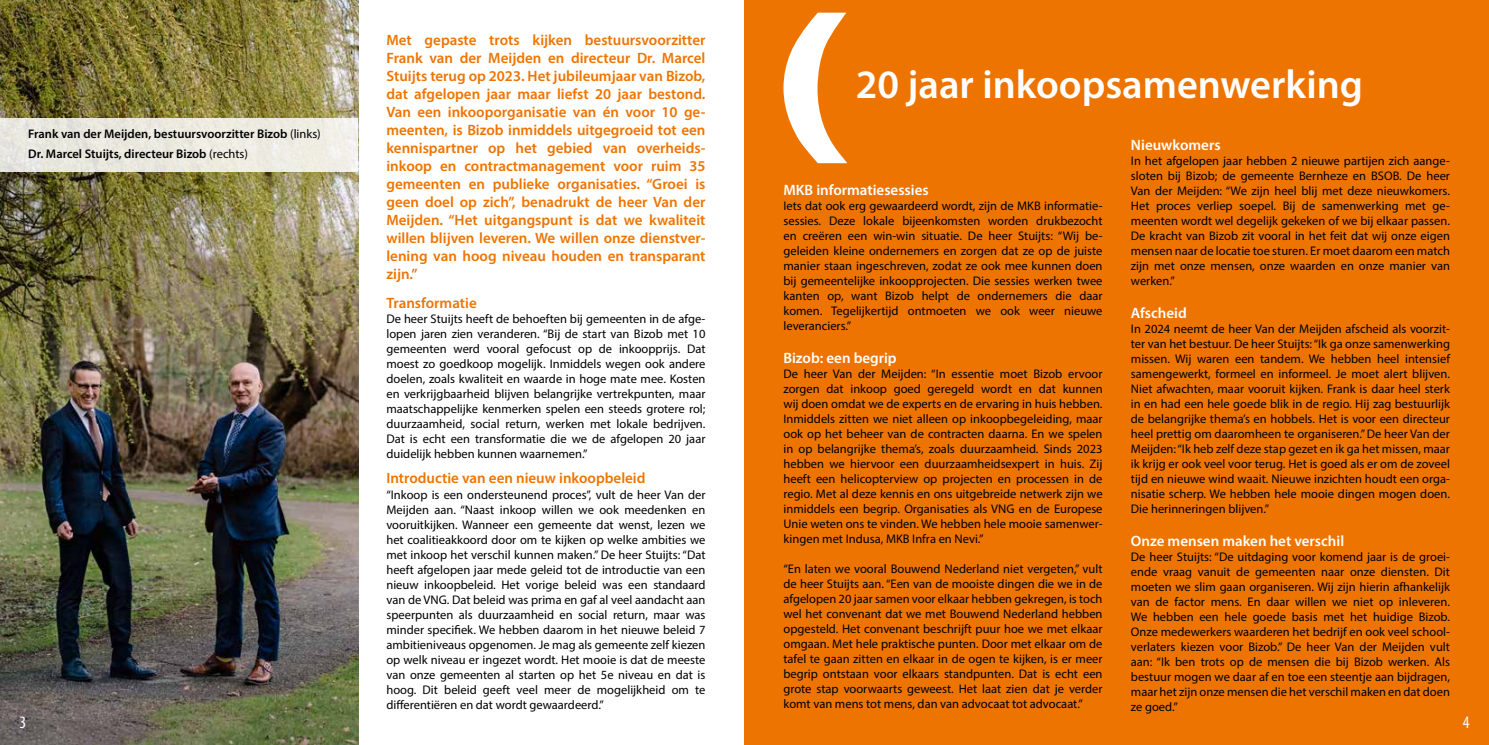
<style>
.page{position:relative;width:1489px;height:745px;background:#fff}
.page>*{position:absolute;margin:0;border:0;box-sizing:border-box;transform-origin:0 0}
.t1{font:600 40.38px "Myriad Pro";color:#fff}
.t2{font:condensed 17.5px "Myriad Pro";color:#fff}
.t3{font:600 15px/18px "Myriad Pro";color:#ee7402;text-align:justify}
.t4{font:600 15px "Myriad Pro";color:#fff}
.t5{font:12.5px/15px "Myriad Pro";color:#000;text-align:justify}
.t6{font:600 12.5px/20px "Myriad Pro";color:#000}
.s1{font-weight:400}
</style>
<div class="page">
<div style="left:744px;top:0;width:744px;height:744px;background:#ee7402"></div>
<img style="left:0;top:0;width:358px;height:744px">
<div style="left:0;top:118px;width:358px;height:53px;background:#ecebe1"></div>
<svg style="left:783px;top:13px;width:64px;height:150px"></svg>
<p class="t3" style="left:386px;top:30px;width:320px">Met gepaste trots kijken bestuursvoorzitter Frank van der Meijden en directeur Dr. Marcel Stuijts terug op 2023. Het jubileumjaar van Bizob, dat afgelopen jaar maar liefst 20 jaar bestond.<br>Van een inkooporganisatie van én voor 10 ge&shy;meenten, is Bizob inmiddels uitgegroeid tot een kennispartner op het gebied van overheids&shy;inkoop en contractmanagement voor ruim 35 gemeenten en publieke organisaties. “Groei is geen doel op zich”, benadrukt de heer Van der Meijden. “Het uitgangspunt is dat we kwaliteit willen blijven leveren. We willen onze dienstver&shy;lening van hoog niveau houden en transparant zijn.”</p>
<p class="t3" style="left:386px;top:293px;width:92px">Transformatie</p>
<p class="t5" style="left:386px;top:311px;width:320px">De heer Stuijts heeft de behoeften bij gemeenten in de afge&shy;lopen jaren zien veranderen. “Bij de start van Bizob met 10 gemeenten werd vooral gefocust op de inkoopprijs. Dat moest zo goedkoop mogelijk. Inmiddels wegen ook andere doelen, zoals kwaliteit en waarde in hoge mate mee. Kosten en verkrijgbaarheid blijven belangrijke vertrekpunten, maar maatschappelijke kenmerken spelen een steeds grotere rol; duurzaamheid, social return, werken met lokale bedrijven.<br>Dat is echt een transformatie die we de afgelopen 20 jaar duidelijk hebben kunnen waarnemen.”</p>
<p class="t3" style="left:386px;top:468px;width:260px">Introductie van een nieuw inkoopbeleid</p>
<p class="t5" style="left:386px;top:486px;width:320px">“Inkoop is een ondersteunend proces”, vult de heer Van der Meijden aan. “Naast inkoop willen we ook meedenken en vooruitkijken. Wanneer een gemeente dat wenst, lezen we het coalitieakkoord door om te kijken op welke ambities we met inkoop het verschil kunnen maken.” De heer Stuijts: “Dat heeft afgelopen jaar mede geleid tot de introductie van een nieuw inkoopbeleid. Het vorige beleid was een standaard van de VNG. Dat beleid was prima en gaf al veel aandacht aan speerpunten als duurzaamheid en social return, maar was minder specifiek. We hebben daarom in het nieuwe beleid 7 ambitieniveaus opgenomen. Je mag als gemeente zelf kiezen op welk niveau er ingezet wordt. Het mooie is dat de meeste van onze gemeenten al starten op het 5e niveau en dat is hoog. Dit beleid geeft veel meer de mogelijkheid om te differentiëren en dat wordt gewaardeerd.”</p>
<h1 class="t1" style="left:855px;top:58px;width:508px">20 jaar inkoopsamenwerking</h1>
<p class="t6" style="left:28px;top:123px;width:294px">Frank van der Meijden, bestuursvoorzitter Bizob <span class="s1">(links)<br></span>Dr. Marcel Stuijts, directeur Bizob <span class="s1">(rechts)</span></p>
<p class="t4" style="left:1130px;top:135px;width:91px">Nieuwkomers</p>
<p class="t5" style="left:1130px;top:153px;width:320px">In het afgelopen jaar hebben 2 nieuwe partijen zich aange&shy;sloten bij Bizob; de gemeente Bernheze en BSOB. De heer Van der Meijden: “We zijn heel blij met deze nieuwkomers.<br>Het proces verliep soepel. Bij de samenwerking met ge&shy;meenten wordt wel degelijk gekeken of we bij elkaar passen.<br>De kracht van Bizob zit vooral in het feit dat wij onze eigen mensen naar de locatie toe sturen. Er moet daarom een match zijn met onze mensen, onze waarden en onze manier van werken.”</p>
<p class="t4" style="left:1130px;top:303px;width:57px">Afscheid</p>
<p class="t5" style="left:1130px;top:321px;width:320px">In 2024 neemt de heer Van der Meijden afscheid als voorzit&shy;ter van het bestuur. De heer Stuijts: “Ik ga onze samenwerking missen. Wij waren een tandem. We hebben heel intensief samengewerkt, formeel en informeel. Je moet alert blijven.<br>Niet afwachten, maar vooruit kijken. Frank is daar heel sterk in en had een hele goede blik in de regio. Hij zag bestuurlijk de belangrijke thema’s en hobbels. Het is voor een directeur heel prettig om daaromheen te organiseren.” De heer Van der Meijden: “Ik heb zelf deze stap gezet en ik ga het missen, maar ik krijg er ook veel voor terug. Het is goed als er om de zoveel tijd en nieuwe wind waait. Nieuwe inzichten houdt een orga&shy;nisatie scherp. We hebben hele mooie dingen mogen doen.<br>Die herinneringen blijven.”</p>
<p class="t4" style="left:1130px;top:531px;width:215px">Onze mensen maken het verschil</p>
<p class="t5" style="left:1130px;top:549px;width:320px">De heer Stuijts: “De uitdaging voor komend jaar is de groei&shy;ende vraag vanuit de gemeenten naar onze diensten. Dit moeten we slim gaan organiseren. Wij zijn hierin afhankelijk van de factor mens. En daar willen we niet op inleveren.<br>We hebben een hele goede basis met het huidige Bizob.<br>Onze medewerkers waarderen het bedrijf en ook veel school&shy;verlaters kiezen voor Bizob.” De heer Van der Meijden vult aan: “Ik ben trots op de mensen die bij Bizob werken. Als bestuur mogen we daar af en toe een steentje aan bijdragen, maar het zijn onze mensen die het verschil maken en dat doen ze goed.”</p>
<p class="t4" style="left:783px;top:180px;width:147px">MKB informatiesessies</p>
<p class="t5" style="left:783px;top:198px;width:320px">Iets dat ook erg gewaardeerd wordt, zijn de MKB informatie&shy;sessies. Deze lokale bijeenkomsten worden drukbezocht en creëren een win-win situatie. De heer Stuijts: “Wij be&shy;geleiden kleine ondernemers en zorgen dat ze op de juiste manier staan ingeschreven, zodat ze ook mee kunnen doen bij gemeentelijke inkoopprojecten. Die sessies werken twee kanten op, want Bizob helpt de ondernemers die daar komen. Tegelijkertijd ontmoeten we ook weer nieuwe leveranciers.”</p>
<p class="t4" style="left:783px;top:348px;width:115px">Bizob: een begrip</p>
<p class="t5" style="left:783px;top:366px;width:320px">De heer Van der Meijden: “In essentie moet Bizob ervoor zorgen dat inkoop goed geregeld wordt en dat kunnen wij doen omdat we de experts en de ervaring in huis hebben.<br>Inmiddels zitten we niet alleen op inkoopbegeleiding, maar ook op het beheer van de contracten daarna. En we spelen in op belangrijke thema’s, zoals duurzaamheid. Sinds 2023 hebben we hiervoor een duurzaamheidsexpert in huis. Zij heeft een helicopterview op projecten en processen in de regio. Met al deze kennis en ons uitgebreide netwerk zijn we inmiddels een begrip. Organisaties als VNG en de Europese Unie weten ons te vinden. We hebben hele mooie samenwer&shy;kingen met Indusa, MKB Infra en Nevi.”</p>
<p class="t5" style="left:783px;top:561px;width:320px">“En laten we vooral Bouwend Nederland niet vergeten,” vult de heer Stuijts aan. “Een van de mooiste dingen die we in de afgelopen 20 jaar samen voor elkaar hebben gekregen, is toch wel het convenant dat we met Bouwend Nederland hebben opgesteld. Het convenant beschrijft puur hoe we met elkaar omgaan. Met hele praktische punten. Door met elkaar om de tafel te gaan zitten en elkaar in de ogen te kijken, is er meer begrip ontstaan voor elkaars standpunten. Dat is echt een grote stap voorwaarts geweest. Het laat zien dat je verder komt van mens tot mens, dan van advocaat tot advocaat.”</p>
<h2 class="t2" style="left:19px;top:711px;width:8px">3</h2>
<h2 class="t2" style="left:1462px;top:711px;width:8px">4</h2>
</div>
